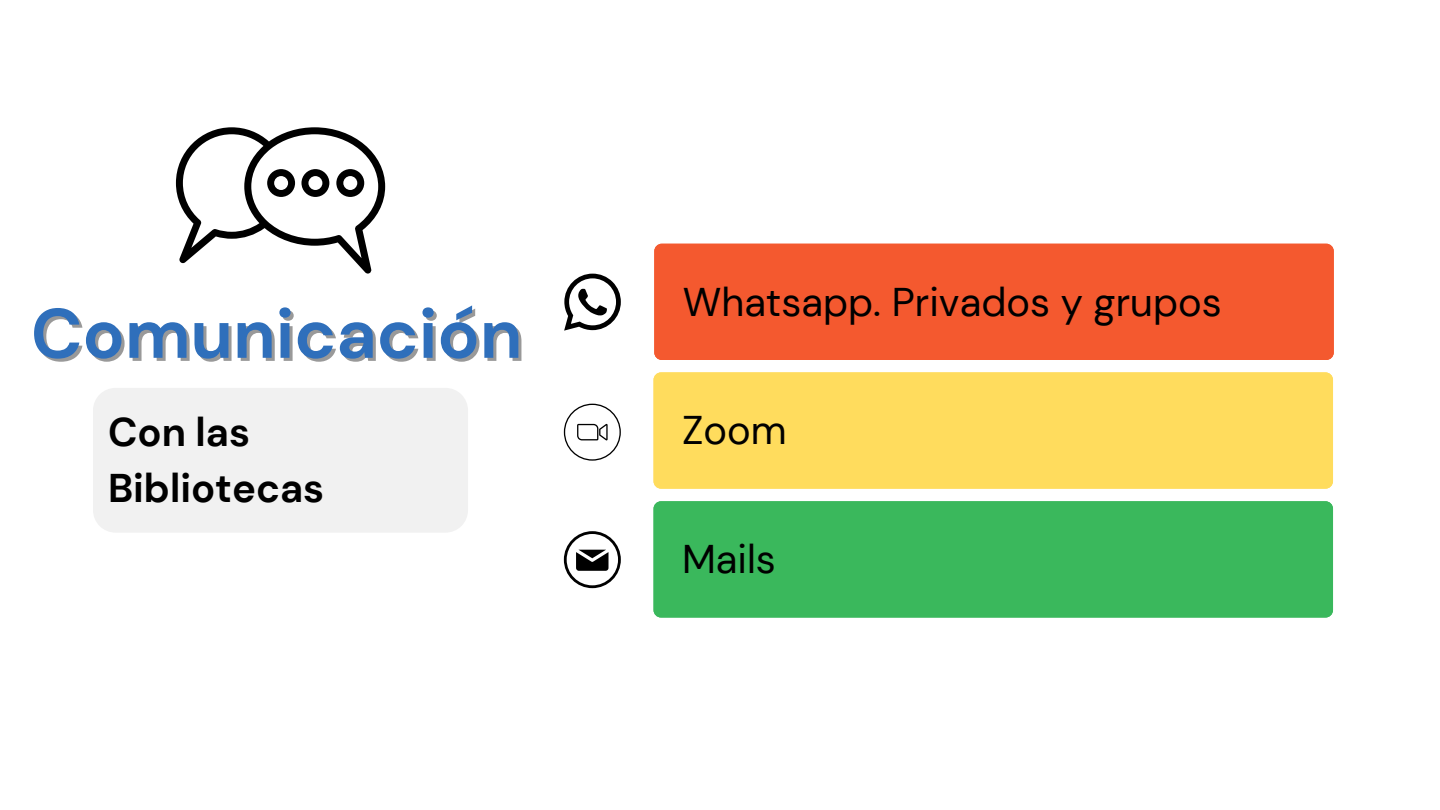
<style>
.page{position:relative;width:1440px;height:810px;background:#fff}
.page>*{position:absolute;margin:0;border:0;box-sizing:border-box;transform-origin:0 0}
.t1{font:700 70px "DM Sans";color:#2f6fbb}
.t2{font:40px "DM Sans";color:#000}
.t3{font:700 40px/55.5px "DM Sans";color:#000}
</style>
<div class="page">
<div style="left:654px;top:244px;width:680px;height:116px;background:#f4592f"></div>
<div style="left:654px;top:372px;width:679px;height:117px;background:#ffdc5d"></div>
<div style="left:654px;top:501px;width:679px;height:117px;background:#3ab85c"></div>
<div style="left:93px;top:388px;width:375px;height:144px;background:#f1f1f1"></div>
<svg style="left:176px;top:127px;width:209px;height:147px"></svg>
<svg style="left:564px;top:274px;width:57px;height:57px"></svg>
<svg style="left:564px;top:404px;width:57px;height:57px"></svg>
<svg style="left:564px;top:531px;width:57px;height:57px"></svg>
<h1 class="t1" style="left:31px;top:288px;width:493px">Comunicación</h1>
<p class="t3" style="left:108px;top:405px;width:218px">Con las<br>Bibliotecas</p>
<p class="t2" style="left:683px;top:276px;width:541px">Whatsapp. Privados y grupos</p>
<p class="t2" style="left:682px;top:405px;width:106px">Zoom</p>
<p class="t2" style="left:682px;top:534px;width:95px">Mails</p>
</div>
